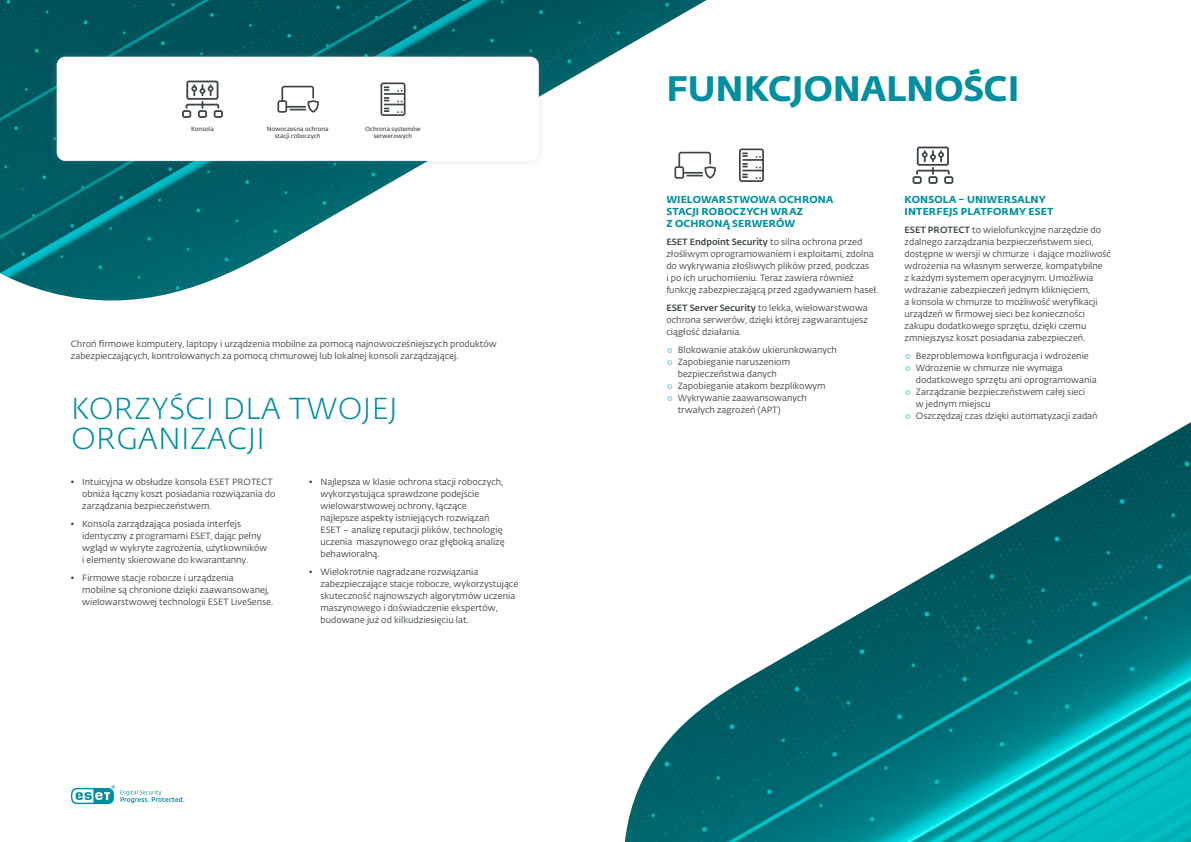
<style>
.page{position:relative;width:1191px;height:842px;background:#fff}
.page>*{position:absolute;margin:0;border:0;box-sizing:border-box;transform-origin:0 0}
.t1{font:35px "Fedra Sans Alt Pro Bold LF";color:#008fa0}
.t2{font:30px/30px "Fedra Sans Alt Pro Light LF";letter-spacing:.01em;color:#008fa0}
.t3{font:10px/12px "Fedra Sans Alt Pro Bold LF";letter-spacing:.015em;color:#008fa0}
.t4{font:9px/12px "Fedra Sans Alt Pro Book LF";color:#3d4548}
.t5{font:9px "Fedra Sans Alt Pro Med LF";color:#3d4548}
.t6{font:6px/7.2px "Fedra Sans Alt Pro Demi LF";color:#3d4548;text-align:center}
.s1{font-family:"Fedra Sans Alt Pro Med LF"}
.s2{font-family:"Fedra Sans Alt Pro Book LF"}
.s3{font-family:"Fedra Sans Alt Pro Med LF";color:#96d3dd}
</style>
<div class="page">
<svg style="left:71px;top:785px;width:113px;height:19px"></svg>
<img style="left:0;top:0;width:706px;height:301px">
<div style="left:49px;top:49px;width:498px;height:120px;background:#94999c;opacity:.25"></div>
<div style="left:57px;top:57px;width:482px;height:104px;background:#fff;border-radius:9px"></div>
<svg style="left:182px;top:81px;width:41px;height:37px"></svg>
<svg style="left:380px;top:82px;width:25px;height:34px"></svg>
<svg style="left:739px;top:148px;width:25px;height:34px"></svg>
<svg style="left:277px;top:86px;width:42px;height:27px"></svg>
<svg style="left:674px;top:152px;width:42px;height:27px"></svg>
<svg style="left:912px;top:147px;width:41px;height:37px"></svg>
<img style="left:625px;top:422px;width:566px;height:420px">
<p class="t6" style="left:191px;top:125px;width:24px">Konsola</p>
<p class="t6" style="left:365px;top:125px;width:57px">Ochrona systemów serwerowych</p>
<p class="t6" style="left:267px;top:125px;width:63px">Nowoczesna ochrona stacji roboczych</p>
<p class="t4" style="left:71px;top:337px;width:427px">Chroń firmowe komputery, laptopy i urządzenia mobilne za pomocą najnowocześniejszych produktów zabezpieczających, kontrolowanych za pomocą chmurowej lub lokalnej konsoli zarządzającej.</p>
<h2 class="t2" style="left:71px;top:393px;width:328px">KORZYŚCI DLA TWOJEJ<br>ORGANIZACJI</h2>
<p class="t4" style="left:82px;top:475px;width:195px;text-indent:-11px"><span class="s1">•</span> Intuicyjna w obsłudze konsola ESET PROTECT obniża łączny koszt posiadania rozwiązania do zarządzania bezpieczeństwem.</p>
<p class="t4" style="left:82px;top:517px;width:187px;text-indent:-11px"><span class="s1">•</span> Konsola zarządzająca posiada interfejs identyczny z programami ESET, dając pełny wgląd w wykryte zagrożenia, użytkowników i elementy skierowane do kwarantanny.</p>
<p class="t4" style="left:82px;top:571px;width:192px;text-indent:-11px"><span class="s1">•</span> Firmowe stacje robocze i urządzenia<br>mobilne są chronione dzięki zaawansowanej, wielowarstwowej technologii ESET LiveSense.</p>
<p class="t4" style="left:320px;top:475px;width:186px;text-indent:-11px"><span class="s1">•</span> Najlepsza w klasie ochrona stacji roboczych, wykorzystująca sprawdzone podejście wielowarstwowej ochrony, łączące najlepsze aspekty istniejących rozwiązań ESET – analizę reputacji plików, technologię uczenia maszynowego oraz głęboką analizę behawioralną.</p>
<p class="t4" style="left:320px;top:565px;width:199px;text-indent:-11px"><span class="s1">•</span> Wielokrotnie nagradzane rozwiązania zabezpieczające stacje robocze, wykorzystujące skuteczność najnowszych algorytmów uczenia maszynowego i doświadczenie ekspertów, budowane już od kilkudziesięciu lat.</p>
<h1 class="t1" style="left:666px;top:60px;width:354px">FUNKCJONALNOŚCI</h1>
<p class="t3" style="left:666px;top:193px;width:168px">WIELOWARSTWOWA OCHRONA<br>STACJI ROBOCZYCH WRAZ<br>Z OCHRONĄ SERWERÓW</p>
<p class="t5" style="left:666px;top:235px;width:197px">ESET Endpoint Security <span class="s2">to silna ochrona przed</span></p>
<p class="t4" style="left:666px;top:247px;width:213px">złośliwym oprogramowaniem i exploitami, zdolna do wykrywania złośliwych plików przed, podczas<br>i po ich uruchomieniu. Teraz zawiera również funkcję zabezpieczającą przed zgadywaniem haseł.</p>
<p class="t4" style="left:666px;top:301px;width:203px;text-align:justify"><span class="s1">ESET Server Security</span> to lekka, wielowarstwowa ochrona serwerów, dzięki której zagwarantujesz ciągłość działania.</p>
<p class="t4" style="left:666px;top:343px;width:172px"><span class="s3">○</span> Blokowanie ataków ukierunkowanych</p>
<p class="t4" style="left:666px;top:355px;width:125px;text-align:center"><span class="s3">○</span> Zapobieganie naruszeniom bezpieczeństwa danych</p>
<p class="t4" style="left:666px;top:379px;width:161px"><span class="s3">○</span> Zapobieganie atakom bezplikowym</p>
<p class="t4" style="left:677px;top:391px;width:131px;text-indent:-11px"><span class="s3">○</span> Wykrywanie zaawansowanych trwałych zagrożeń (APT)</p>
<p class="t3" style="left:904px;top:193px;width:150px">KONSOLA – UNIWERSALNY<br>INTERFEJS PLATFORMY ESET</p>
<p class="t4" style="left:904px;top:223px;width:208px"><span class="s1">ESET PROTECT</span> to wielofunkcyjne narzędzie do zdalnego zarządzania bezpieczeństwem sieci, dostępne w wersji w chmurze i dające możliwość wdrożenia na własnym serwerze, kompatybilne<br>z każdym systemem operacyjnym. Umożliwia wdrażanie zabezpieczeń jednym kliknięciem,<br>a konsola w chmurze to możliwość weryfikacji urządzeń w firmowej sieci bez konieczności zakupu dodatkowego sprzętu, dzięki czemu zmniejszysz koszt posiadania zabezpieczeń.</p>
<p class="t4" style="left:904px;top:349px;width:186px"><span class="s3">○</span> Bezproblemowa konfiguracja i wdrożenie</p>
<p class="t4" style="left:916px;top:361px;width:182px;text-indent:-11px"><span class="s3">○</span> Wdrożenie w chmurze nie wymaga dodatkowego sprzętu ani oprogramowania</p>
<p class="t4" style="left:916px;top:385px;width:171px;text-indent:-11px"><span class="s3">○</span> Zarządzanie bezpieczeństwem całej sieci w jednym miejscu</p>
<p class="t4" style="left:904px;top:409px;width:195px"><span class="s3">○</span> Oszczędzaj czas dzięki automatyzacji zadań</p>
</div>
